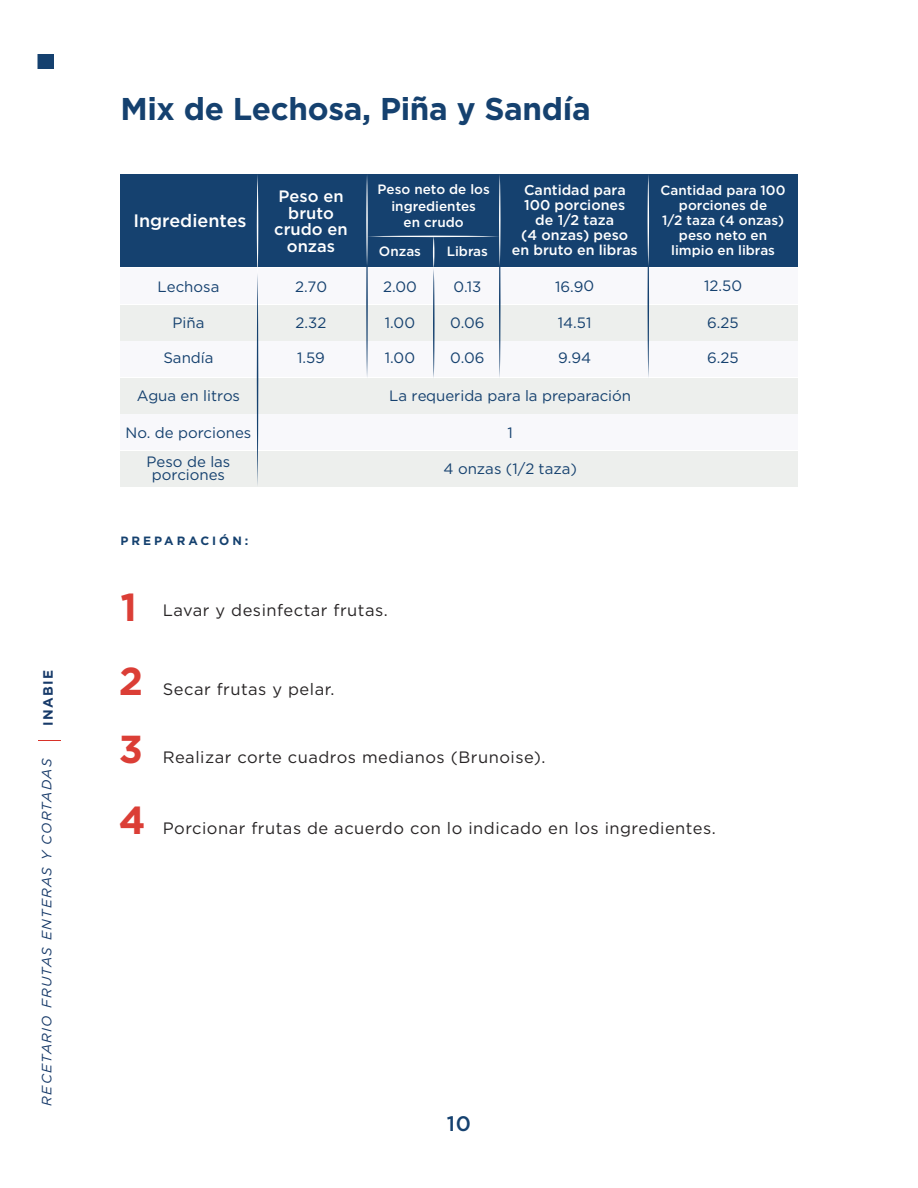
<style>
.page{position:relative;width:918px;height:1188px;background:#fff}
.page>*{position:absolute;margin:0;border:0;box-sizing:border-box;transform-origin:0 0}
.t1{font:700 39px/67.8px "Gotham";color:#db3e36}
.t2{font:700 31.5px "Gotham";letter-spacing:-.01em;color:#15416f}
.t3{font:500 21px "Gotham";color:#15416f}
.t4{font:500 18px "Gotham";color:#fff}
.t5{font:16.5px "Gotham";letter-spacing:.03em;color:#282526}
.t6{font:500 16.5px/16.5px "Gotham";color:#fff;text-align:center}
.t7{font:15px/28.7px "Gotham";color:#15416f;text-align:center}
.t8{font:500 14.25px/15px "Gotham";color:#fff;text-align:center}
.t9{font:500 13.5px/15px "Gotham";color:#fff;text-align:center}
.t10{font:italic 13.5px "Gotham";letter-spacing:.095em;color:#173a69}
.t11{font:700 13.5px "Gotham";letter-spacing:.1em;color:#173a69}
.t12{font:700 12px "Gotham";letter-spacing:.25em;color:#15416f}
</style>
<div class="page">
<div style="left:38px;top:54px;width:16px;height:15px;background:#15416f"></div>
<svg style="left:39px;top:740px;width:22px;height:1px"></svg>
<div style="left:120px;top:174px;width:678px;height:93px;background:#15416f"></div>
<div style="left:120px;top:268px;width:678px;height:35px;background:#f8f8fb"></div>
<div style="left:120px;top:305px;width:678px;height:35px;background:#edefed"></div>
<div style="left:120px;top:342px;width:678px;height:35px;background:#f8f8fb"></div>
<div style="left:120px;top:415px;width:678px;height:35px;background:#f8f8fb"></div>
<div style="left:120px;top:378px;width:678px;height:36px;background:#edefed"></div>
<div style="left:120px;top:452px;width:678px;height:35px;background:#edefed"></div>
<svg style="left:257px;top:175px;width:1px;height:310px"></svg>
<svg style="left:366px;top:175px;width:135px;height:203px"></svg>
<svg style="left:648px;top:175px;width:1px;height:202px"></svg>
<p class="t11" style="left:39px;top:726px;width:57px;rotate:-90deg">INABIE</p>
<p class="t10" style="left:38px;top:1106px;width:349px;rotate:-90deg">RECETARIO FRUTAS ENTERAS Y CORTADAS</p>
<h2 class="t2" style="left:120px;top:88px;width:472px">Mix de Lechosa, Piña y Sandía</h2>
<p class="t4" style="left:133px;top:209px;width:115px">Ingredientes</p>
<p class="t6" style="left:274px;top:188px;width:75px">Peso en bruto crudo en onzas</p>
<p class="t9" style="left:378px;top:181px;width:114px;line-height:16.5px">Peso neto de los ingredientes<br>en crudo</p>
<p class="t9" style="left:379px;top:243px;width:44px">Onzas</p>
<p class="t9" style="left:447px;top:243px;width:43px">Libras</p>
<p class="t8" style="left:512px;top:182px;width:127px">Cantidad para<br>100 porciones<br>de 1/2 taza<br>(4 onzas) peso en bruto en libras</p>
<p class="t9" style="left:661px;top:182px;width:126px">Cantidad para 100 porciones de<br>1/2 taza (4 onzas) peso neto en limpio en libras</p>
<p class="t7" style="left:158px;top:272px;width:63px">Lechosa</p>
<p class="t7" style="left:295px;top:272px;width:34px">2.70</p>
<p class="t7" style="left:383px;top:272px;width:35px">2.00</p>
<p class="t7" style="left:385px;top:308px;width:32px">1.00</p>
<p class="t7" style="left:704px;top:272px;width:39px">12.50</p>
<p class="t7" style="left:453px;top:272px;width:29px">0.13</p>
<p class="t7" style="left:555px;top:272px;width:40px">16.90</p>
<p class="t7" style="left:558px;top:308px;width:35px">14.51</p>
<p class="t7" style="left:707px;top:308px;width:33px">6.25</p>
<p class="t7" style="left:173px;top:308px;width:33px">Piña</p>
<p class="t7" style="left:296px;top:308px;width:32px">2.32</p>
<p class="t7" style="left:450px;top:308px;width:36px">0.06</p>
<p class="t7" style="left:163px;top:343px;width:52px">Sandía</p>
<p class="t7" style="left:297px;top:343px;width:29px">1.59</p>
<p class="t7" style="left:385px;top:343px;width:32px">1.00</p>
<p class="t7" style="left:450px;top:343px;width:36px">0.06</p>
<p class="t7" style="left:558px;top:343px;width:35px">9.94</p>
<p class="t7" style="left:707px;top:343px;width:33px">6.25</p>
<p class="t7" style="left:137px;top:381px;width:105px">Agua en litros</p>
<p class="t7" style="left:125px;top:418px;width:127px">No. de porciones<br>Peso de las</p>
<p class="t7" style="left:152px;top:460px;width:75px">porciones</p>
<p class="t7" style="left:389px;top:381px;width:243px">La requerida para la preparación</p>
<p class="t7" style="left:508px;top:418px;width:7px">1</p>
<p class="t7" style="left:443px;top:454px;width:135px">4 onzas (1/2 taza)</p>
<p class="t12" style="left:120px;top:533px;width:130px">PREPARACIÓN:</p>
<h1 class="t1" style="left:120px;top:573px;width:18px">1</h1>
<p class="t5" style="left:163px;top:600px;width:227px">Lavar y desinfectar frutas.</p>
<h1 class="t1" style="left:119px;top:647px;width:26px">2<br>3</h1>
<h1 class="t1" style="left:119px;top:786px;width:28px">4</h1>
<p class="t5" style="left:163px;top:679px;width:173px">Secar frutas y pelar.</p>
<p class="t5" style="left:163px;top:747px;width:384px">Realizar corte cuadros medianos (Brunoise).</p>
<p class="t5" style="left:163px;top:818px;width:555px">Porcionar frutas de acuerdo con lo indicado en los ingredientes.</p>
<h3 class="t3" style="left:447px;top:1110px;width:26px">10</h3>
</div>
